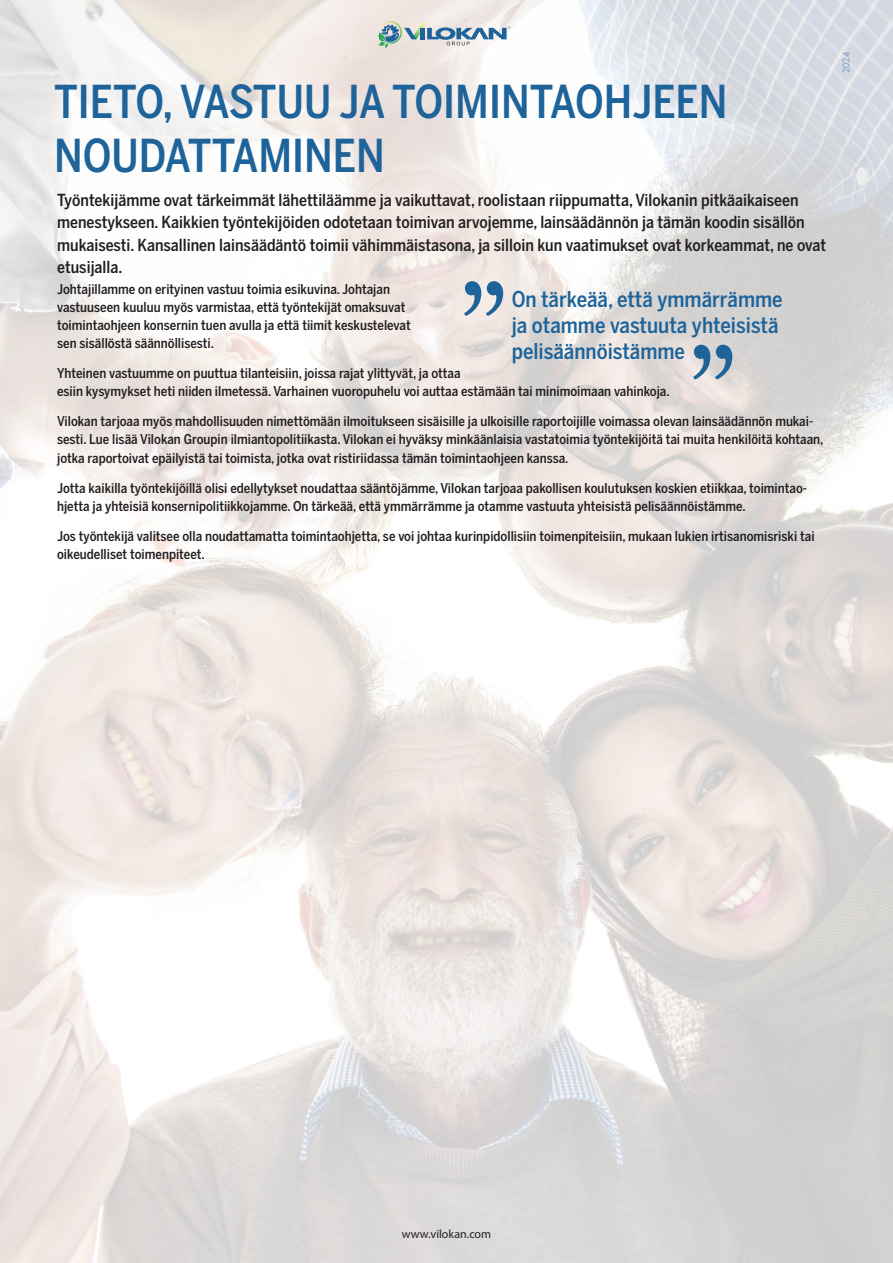
<style>
.page{position:relative;width:893px;height:1263px;background:#fff}
.page>*{position:absolute;margin:0;border:0;box-sizing:border-box;transform-origin:0 0}
.t1{font:121.65px "Hoefler Text";color:#1e6399}
.t2{font:500 45px/54px "Benton Sans Cond";color:#1e6399}
.t3{font:500 21.6px/26px "Benton Sans Cond";color:#1e6399}
.t4{font:500 16.5px/22.5px "Benton Sans Cond";color:#231f20}
.t5{font:500 13.5px/18px "Benton Sans Cond";color:#231f20}
.t6{font:12px "Myriad Pro";color:#231f20}
.t7{font:500 9px "Futura Std";color:#839fc4}
</style>
<div class="page">
<img style="left:1px;top:0;width:892px;height:1263px">
<hr style="left:0;top:0;width:1px;height:1263px;background:#1e6399">
<svg style="left:378px;top:21px;width:132px;height:27px"></svg>
<p class="t2" style="left:54px;top:75px;width:675px">TIETO, VASTUU JA TOIMINTAOHJEEN<br>NOUDATTAMINEN</p>
<p class="t4" style="left:57px;top:188px;width:770px">Työntekijämme ovat tärkeimmät lähettiläämme ja vaikuttavat, roolistaan riippumatta, Vilokanin pitkäaikaiseen menestykseen. Kaikkien työntekijöiden odotetaan toimivan arvojemme, lainsäädännön ja tämän koodin sisällön mukaisesti. Kansallinen lainsäädäntö toimii vähimmäistasona, ja silloin kun vaatimukset ovat korkeammat, ne ovat etusijalla.</p>
<p class="t3" style="left:512px;top:286px;width:272px">On tärkeää, että ymmärrämme ja otamme vastuuta yhteisistä</p>
<p class="t1" style="left:459px;top:253px;width:49px">”</p>
<p class="t5" style="left:57px;top:280px;width:355px">Johtajillamme on erityinen vastuu toimia esikuvina. Johtajan vastuuseen kuuluu myös varmistaa, että työntekijät omaksuvat toimintaohjeen konsernin tuen avulla ja että tiimit keskustelevat sen sisällöstä säännöllisesti.</p>
<p class="t5" style="left:57px;top:364px;width:614px">Yhteinen vastuumme on puuttua tilanteisiin, joissa rajat ylittyvät, ja ottaa<br>esiin kysymykset heti niiden ilmetessä. Varhainen vuoropuhelu voi auttaa estämään tai minimoimaan vahinkoja.</p>
<p class="t5" style="left:57px;top:412px;width:768px">Vilokan tarjoaa myös mahdollisuuden nimettömään ilmoitukseen sisäisille ja ulkoisille raportoijille voimassa olevan lainsäädännön mukai&shy;sesti. Lue lisää Vilokan Groupin ilmiantopolitiikasta. Vilokan ei hyväksy minkäänlaisia vastatoimia työntekijöitä tai muita henkilöitä kohtaan, jotka raportoivat epäilyistä tai toimista, jotka ovat ristiriidassa tämän toimintaohjeen kanssa.</p>
<p class="t5" style="left:57px;top:478px;width:751px">Jotta kaikilla työntekijöillä olisi edellytykset noudattaa sääntöjämme, Vilokan tarjoaa pakollisen koulutuksen koskien etiikkaa, toimintao&shy;hjetta ja yhteisiä konsernipolitiikkojamme. On tärkeää, että ymmärrämme ja otamme vastuuta yhteisistä pelisäännöistämme.</p>
<p class="t5" style="left:57px;top:526px;width:759px">Jos työntekijä valitsee olla noudattamatta toimintaohjetta, se voi johtaa kurinpidollisiin toimenpiteisiin, mukaan lukien irtisanomisriski tai oikeudelliset toimenpiteet.</p>
<p class="t3" style="left:512px;top:338px;width:175px">pelisäännöistämme</p>
<p class="t1" style="left:688px;top:317px;width:49px">”</p>
<p class="t7" style="left:840px;top:73px;width:22px;rotate:-90deg">2024</p>
<p class="t6" style="left:402px;top:1226px;width:91px">www.vilokan.com</p>
</div>
